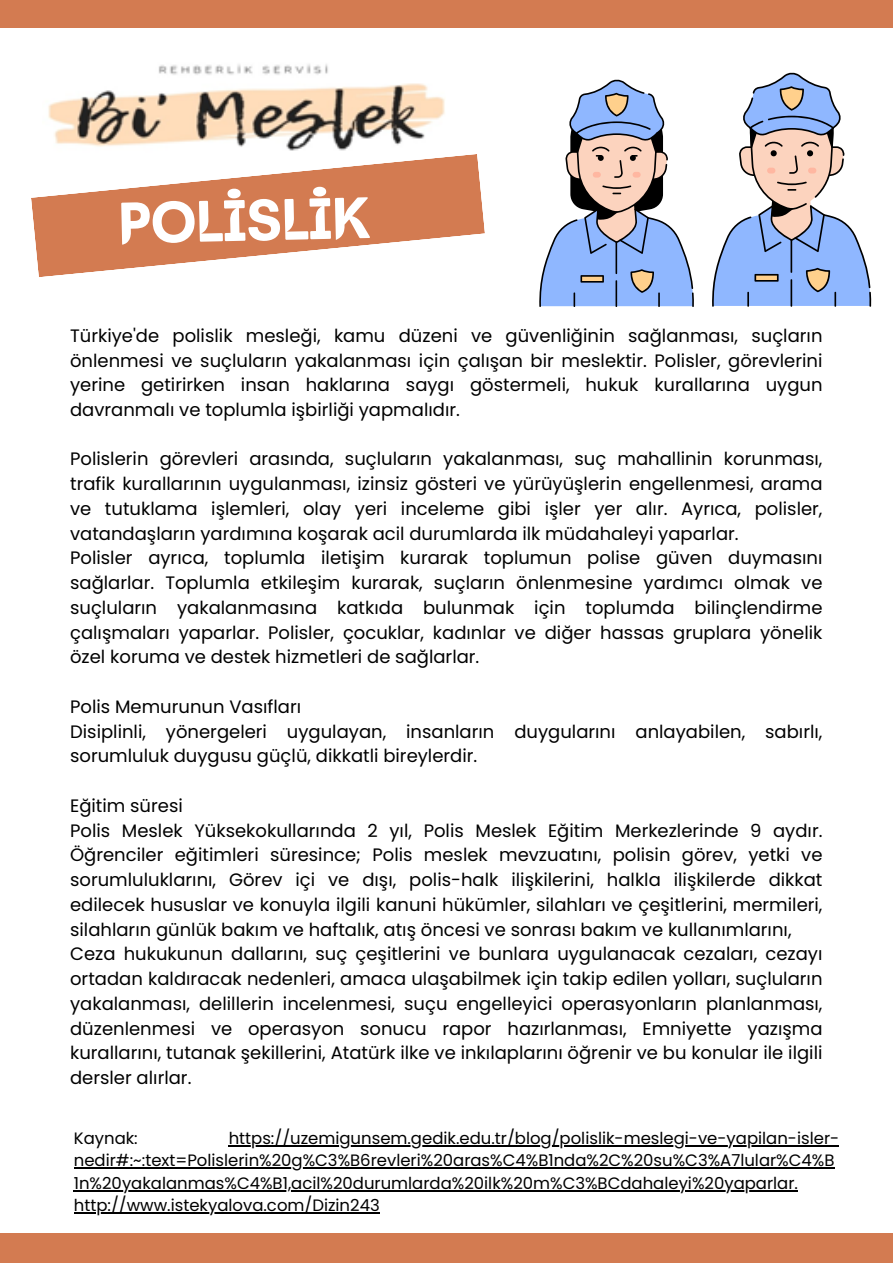
<style>
.page{position:relative;width:893px;height:1264px;background:#fff}
.page>*{position:absolute;margin:0;border:0;box-sizing:border-box;transform-origin:0 0}
.t1{font:700 60px "Batangas";color:#fff}
.t2{font:18px/24.8px "Poppins";color:#000;text-align:justify}
.t3{font:16.5px/22.5px "Poppins";color:#000}
</style>
<div class="page">
<div style="left:0;top:1233px;width:892px;height:29px;background:#d37b51"></div>
<div style="left:0;top:0;width:892px;height:28px;background:#d37b51"></div>
<svg style="left:31px;top:154px;width:454px;height:123px;fill:#d37b51"></svg>
<img style="left:48px;top:64px;width:397px;height:87px">
<svg style="left:539px;top:79px;width:154px;height:228px"></svg>
<svg style="left:712px;top:72px;width:159px;height:235px"></svg>
<hr style="left:229px;top:1144px;width:610px;height:2px;background:#000">
<hr style="left:74px;top:1167px;width:760px;height:1px;background:#000">
<hr style="left:74px;top:1189px;width:724px;height:2px;background:#000">
<hr style="left:74px;top:1212px;width:306px;height:1px;background:#000">
<p class="t1" style="left:118px;top:187px;width:253px;rotate:-1deg">POLİSLİK</p>
<p class="t2" style="left:70px;top:323px;width:753px">Türkiye'de polislik mesleği, kamu düzeni ve güvenliğinin sağlanması, suçların önlenmesi ve suçluların yakalanması için çalışan bir meslektir. Polisler, görevlerini yerine getirirken insan haklarına saygı göstermeli, hukuk kurallarına uygun davranmalı ve toplumla işbirliği yapmalıdır.</p>
<p class="t2" style="left:70px;top:447px;width:753px">Polislerin görevleri arasında, suçluların yakalanması, suç mahallinin korunması, trafik kurallarının uygulanması, izinsiz gösteri ve yürüyüşlerin engellenmesi, arama ve tutuklama işlemleri, olay yeri inceleme gibi işler yer alır. Ayrıca, polisler, vatandaşların yardımına koşarak acil durumlarda ilk müdahaleyi yaparlar.</p>
<p class="t2" style="left:70px;top:545px;width:753px">Polisler ayrıca, toplumla iletişim kurarak toplumun polise güven duymasını sağlarlar. Toplumla etkileşim kurarak, suçların önlenmesine yardımcı olmak ve suçluların yakalanmasına katkıda bulunmak için toplumda bilinçlendirme çalışmaları yaparlar. Polisler, çocuklar, kadınlar ve diğer hassas gruplara yönelik özel koruma ve destek hizmetleri de sağlarlar.</p>
<p class="t2" style="left:70px;top:694px;width:232px">Polis Memurunun Vasıfları</p>
<p class="t2" style="left:70px;top:719px;width:753px">Disiplinli, yönergeleri uygulayan, insanların duygularını anlayabilen, sabırlı, sorumluluk duygusu güçlü, dikkatli bireylerdir.</p>
<p class="t2" style="left:70px;top:793px;width:114px">Eğitim süresi</p>
<p class="t2" style="left:70px;top:817px;width:753px">Polis Meslek Yüksekokullarında 2 yıl, Polis Meslek Eğitim Merkezlerinde 9 aydır.<br>Öğrenciler eğitimleri süresince; Polis meslek mevzuatını, polisin görev, yetki ve sorumluluklarını, Görev içi ve dışı, polis-halk ilişkilerini, halkla ilişkilerde dikkat edilecek hususlar ve konuyla ilgili kanuni hükümler, silahları ve çeşitlerini, mermileri, silahların günlük bakım ve haftalık, atış öncesi ve sonrası bakım ve kullanımlarını,</p>
<p class="t2" style="left:70px;top:941px;width:753px">Ceza hukukunun dallarını, suç çeşitlerini ve bunlara uygulanacak cezaları, cezayı ortadan kaldıracak nedenleri, amaca ulaşabilmek için takip edilen yolları, suçluların yakalanması, delillerin incelenmesi, suçu engelleyici operasyonların planlanması, düzenlenmesi ve operasyon sonucu rapor hazırlanması, Emniyette yazışma kurallarını, tutanak şekillerini, Atatürk ilke ve inkılaplarını öğrenir ve bu konular ile ilgili dersler alırlar.</p>
<p class="t3" style="left:74px;top:1126px;width:766px;text-indent:155px">https://uzemigunsem.gedik.edu.tr/blog/polislik-meslegi-ve-yapilan-isler&shy;nedir#:~:text=Polislerin%20g%C3%B6revleri%20aras%C4%B1nda%2C%20su%C3%A7lular%C4%B<br>1n%20yakalanmas%C4%B1,acil%20durumlarda%20ilk%20m%C3%BCdahaleyi%20yaparlar.</p>
<p class="t3" style="left:74px;top:1194px;width:307px">http://www.istekyalova.com/Dizin243</p>
<p class="t3" style="left:74px;top:1126px;width:65px">Kaynak:</p>
</div>
